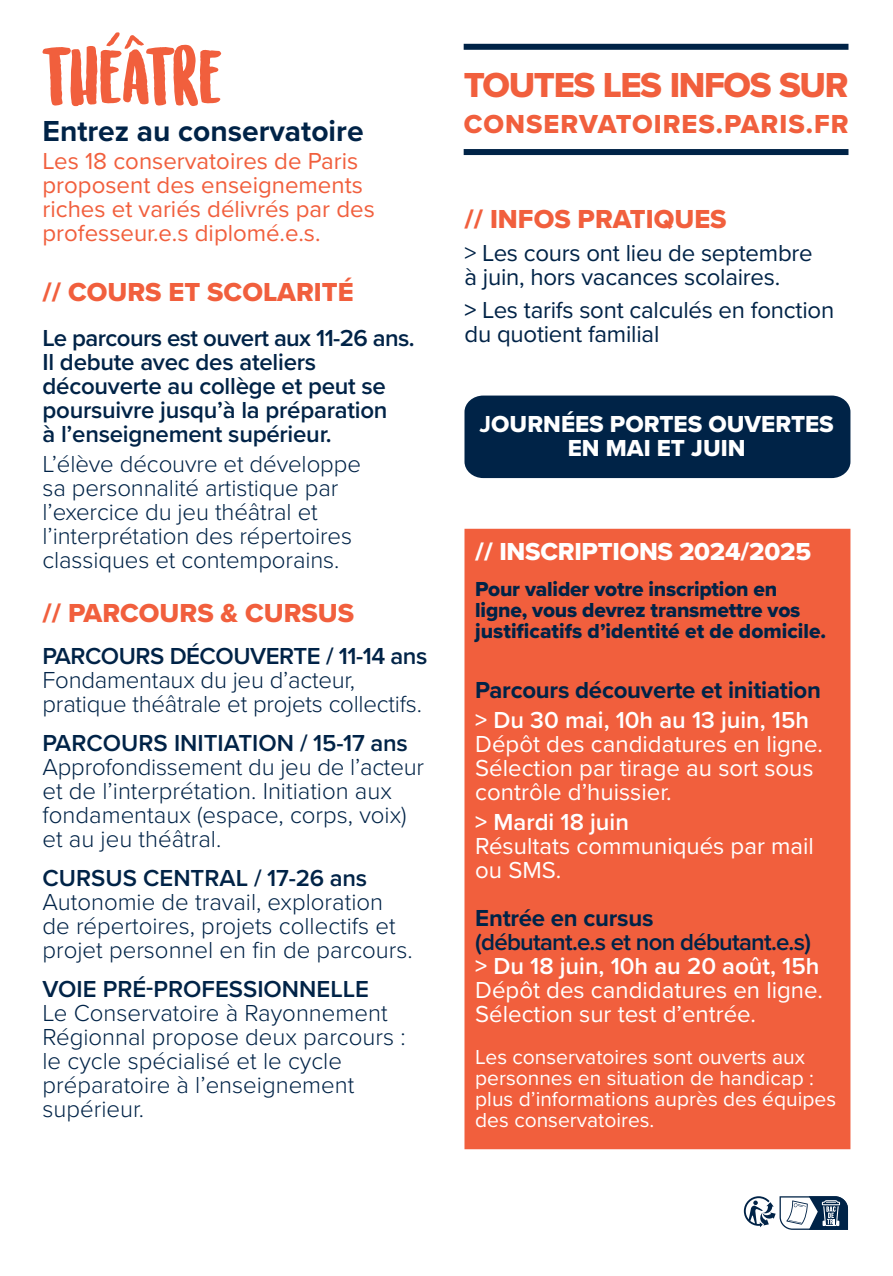
<style>
.page{position:relative;width:893px;height:1276px;background:#fff}
.page>*{position:absolute;margin:0;border:0;box-sizing:border-box;transform-origin:0 0}
.t1{font:36px "Proxima Nova Extrabld";letter-spacing:-.04em;color:#f15f3d}
.t2{font:700 30px "Proxima Nova";color:#002347}
.t3{font:27px "Proxima Nova Extrabld";color:#f15f3d}
.t4{font:27px "Proxima Nova Extrabld";letter-spacing:.04em;color:#f15f3d}
.t5{font:25.5px "Proxima Nova Extrabld";letter-spacing:-.01em;color:#fff}
.t6{font:300 24px/24px "Proxima Nova";color:#002347}
.t7{font:600 24px/24px "Proxima Nova";letter-spacing:-.01em;color:#002347}
.t8{font:24px/24px "Proxima Nova";color:#fff}
.t9{font:24px/24px "Proxima Nova";color:#f15f3d}
.t10{font:24px/24px "Proxima Nova";letter-spacing:-.01em;color:#002347}
.t11{font:600 24px "Proxima Nova";color:#fff}
.t12{font:700 24px "Proxima Nova";letter-spacing:-.01em;color:#002347}
.t13{font:24px/24px "Proxima Nova Extrabld";color:#fff;text-align:center}
.t14{font:600 24px "Proxima Nova";letter-spacing:-.03em;color:#002347}
.t15{font:21px/21px "Proxima Nova";color:#fff}
.t16{font:21px/21px "Proxima Nova Extrabld";letter-spacing:-.01em;color:#002347}
.s1{font-weight:500}
.s2{font-family:"Proxima Nova";font-weight:700}
</style>
<div class="page">
<svg style="left:43px;top:32px;width:178px;height:74px"></svg>
<div style="left:466px;top:530px;width:383px;height:618px;background:#f15f3d"></div>
<div style="left:464px;top:529px;width:386px;height:620px;border:2px solid #f15f3d"></div>
<svg style="left:743px;top:1196px;width:105px;height:34px"></svg>
<div style="left:464px;top:44px;width:384px;height:6px;background:#002347"></div>
<div style="left:464px;top:149px;width:384px;height:6px;background:#002347"></div>
<div style="left:464px;top:395px;width:386px;height:83px;background:#002347"></div>
<p class="t2" style="left:43px;top:109px;width:323px">Entrez au conservatoire</p>
<p class="t9" style="left:43px;top:148px;width:334px">Les 18 conservatoires de Paris proposent des enseignements riches et variés délivrés par des professeur.e.s diplomé.e.s.</p>
<p class="t3" style="left:43px;top:272px;width:313px">// COURS ET SCOLARITÉ</p>
<p class="t7" style="left:43px;top:325px;width:374px">Le parcours est ouvert aux 11-26 ans.<br>Il debute avec des ateliers découverte au collège et peut se poursuivre jusqu’à la préparation<br>à l’enseignement supérieur.</p>
<p class="t6" style="left:43px;top:451px;width:320px">L’élève découvre et développe sa personnalité artistique par l’exercice du jeu théâtral et l’interprétation des répertoires classiques et contemporains.</p>
<p class="t3" style="left:43px;top:593px;width:313px">// PARCOURS &amp; CURSUS</p>
<p class="t7" style="left:43px;top:643px;width:386px">PARCOURS DÉCOUVERTE / 11-14 ans</p>
<p class="t6" style="left:43px;top:667px;width:381px">Fondamentaux du jeu d’acteur, pratique théâtrale et projets collectifs.</p>
<p class="t7" style="left:43px;top:730px;width:367px">PARCOURS INITIATION / 15-17 ans</p>
<p class="t6" style="left:43px;top:754px;width:383px">Approfondissement du jeu de l’acteur et de l’interprétation. Initiation aux fondamentaux (espace, corps, voix) et au jeu théâtral.</p>
<p class="t7" style="left:43px;top:865px;width:326px">CURSUS CENTRAL / 17-26 ans</p>
<p class="t6" style="left:43px;top:889px;width:372px">Autonomie de travail, exploration de répertoires, projets collectifs et projet personnel en fin de parcours.</p>
<p class="t7" style="left:43px;top:976px;width:328px">VOIE PRÉ-PROFESSIONNELLE</p>
<p class="t6" style="left:43px;top:1000px;width:365px">Le Conservatoire à Rayonnement<br>Régionnal propose deux parcours : le cycle spécialisé et le cycle préparatoire à l’enseignement supérieur.</p>
<h1 class="t1" style="left:464px;top:58px;width:386px">TOUTES LES INFOS SUR</h1>
<p class="t4" style="left:464px;top:104px;width:386px">CONSERVATOIRES.PARIS.FR</p>
<p class="t3" style="left:464px;top:199px;width:264px">// INFOS PRATIQUES</p>
<p class="t10" style="left:464px;top:240px;width:350px">&gt; Les cours ont lieu de septembre à juin, hors vacances scolaires.</p>
<p class="t10" style="left:464px;top:297px;width:371px"><span class="s1">&gt;</span> Les tarifs sont calculés en fonction du quotient familial</p>
<p class="t13" style="left:480px;top:411px;width:356px"><span class="s2">J</span>OURNÉES PORTES OUVERTES<br>EN MAI ET JUIN</p>
<p class="t5" style="left:475px;top:532px;width:337px">// INSCRIPTIONS 2024/2025</p>
<p class="t16" style="left:475px;top:578px;width:352px">Pour valider votre inscription en ligne, vous devrez transmettre vos justificatifs d’identité et de domicile.</p>
<p class="t12" style="left:475px;top:672px;width:347px">Parcours découverte et initiation</p>
<p class="t11" style="left:475px;top:702px;width:335px">&gt; Du 30 mai, 10h au 13 juin, 15h</p>
<p class="t8" style="left:475px;top:730px;width:349px">Dépôt des candidatures en ligne.<br>Sélection par tirage au sort sous contrôle d’huissier.</p>
<p class="t11" style="left:475px;top:804px;width:155px">&gt; Mardi 18 juin</p>
<p class="t8" style="left:475px;top:832px;width:340px">Résultats communiqués par mail ou SMS.</p>
<p class="t12" style="left:475px;top:900px;width:180px">Entrée en cursus</p>
<p class="t14" style="left:475px;top:924px;width:337px">(débutant.e.s et non débutant.e.s)</p>
<p class="t11" style="left:475px;top:948px;width:346px">&gt; Du 18 juin, 10h au 20 août, 15h</p>
<p class="t8" style="left:475px;top:976px;width:349px">Dépôt des candidatures en ligne.<br>Sélection sur test d’entrée.</p>
<p class="t15" style="left:475px;top:1045px;width:362px">Les conservatoires sont ouverts aux personnes en situation de handicap : plus d’informations auprès des équipes des conservatoires.</p>
</div>
